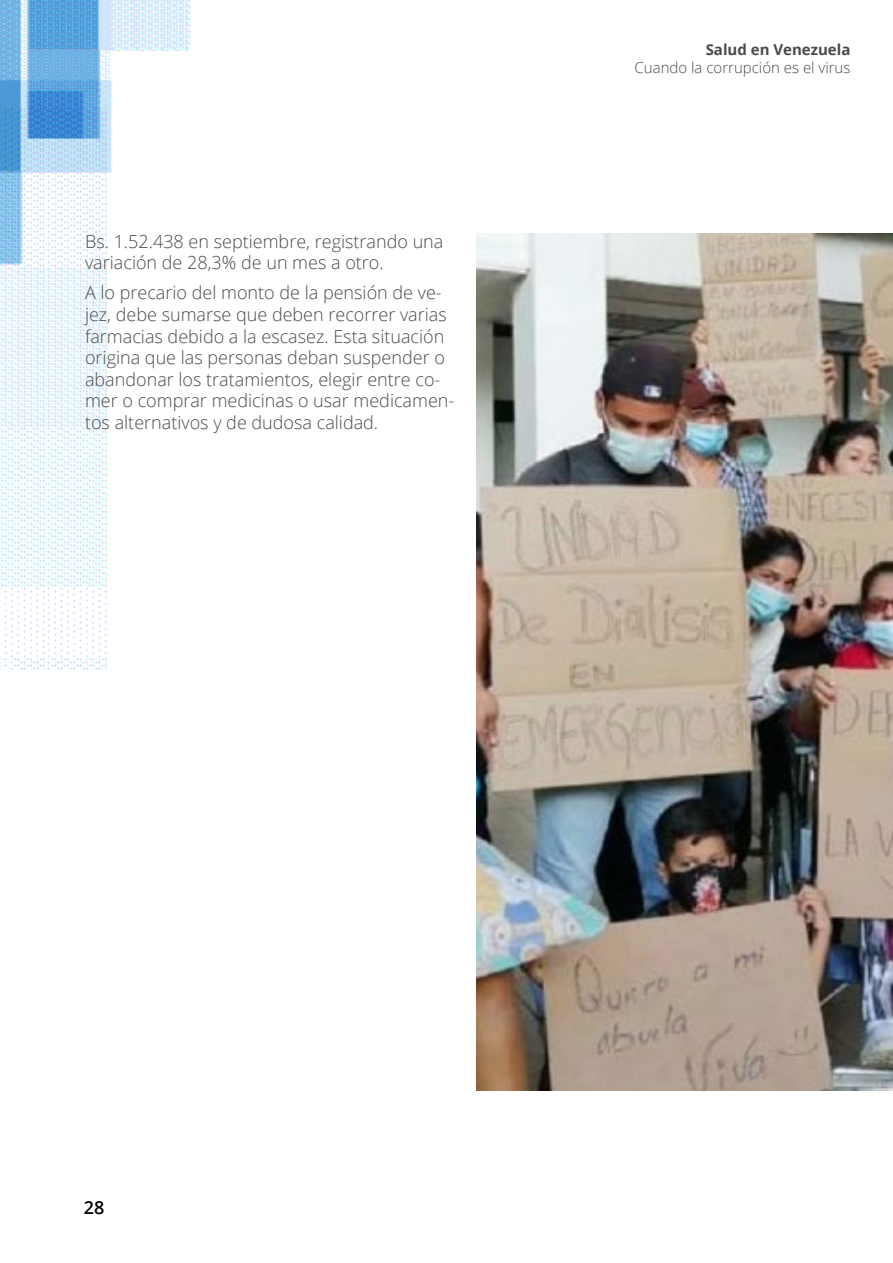
<style>
.page{position:relative;width:893px;height:1263px;background:#fff}
.page>*{position:absolute;margin:0;border:0;box-sizing:border-box;transform-origin:0 0}
.t1{font:300 18px/21.6px "Open Sans";color:#4a4a49}
.t2{font:600 18px "Open Sans";color:#000}
.t3{font:300 15px "Open Sans";color:#4a4a49}
.t4{font:700 15px "Open Sans";color:#4a4a49}
</style>
<div class="page">
<img style="left:0;top:0;width:191px;height:670px">
<img style="left:477px;top:234px;width:416px;height:856px">
<p class="t1" style="left:85px;top:230px;width:360px">Bs. 1.52.438 en septiembre, registrando una variación de 28,3% de un mes a otro.</p>
<p class="t1" style="left:85px;top:282px;width:371px">A lo precario del monto de la pensión de ve&shy;jez, debe sumarse que deben recorrer varias farmacias debido a la escasez. Esta situación origina que las personas deban suspender o abandonar los tratamientos, elegir entre co&shy;mer o comprar medicinas o usar medicamen&shy;tos alternativos y de dudosa calidad.</p>
<p class="t4" style="left:706px;top:39px;width:146px">Salud en Venezuela</p>
<p class="t3" style="left:635px;top:57px;width:217px">Cuando la corrupción es el virus</p>
<p class="t2" style="left:84px;top:1195px;width:22px">28</p>
</div>
